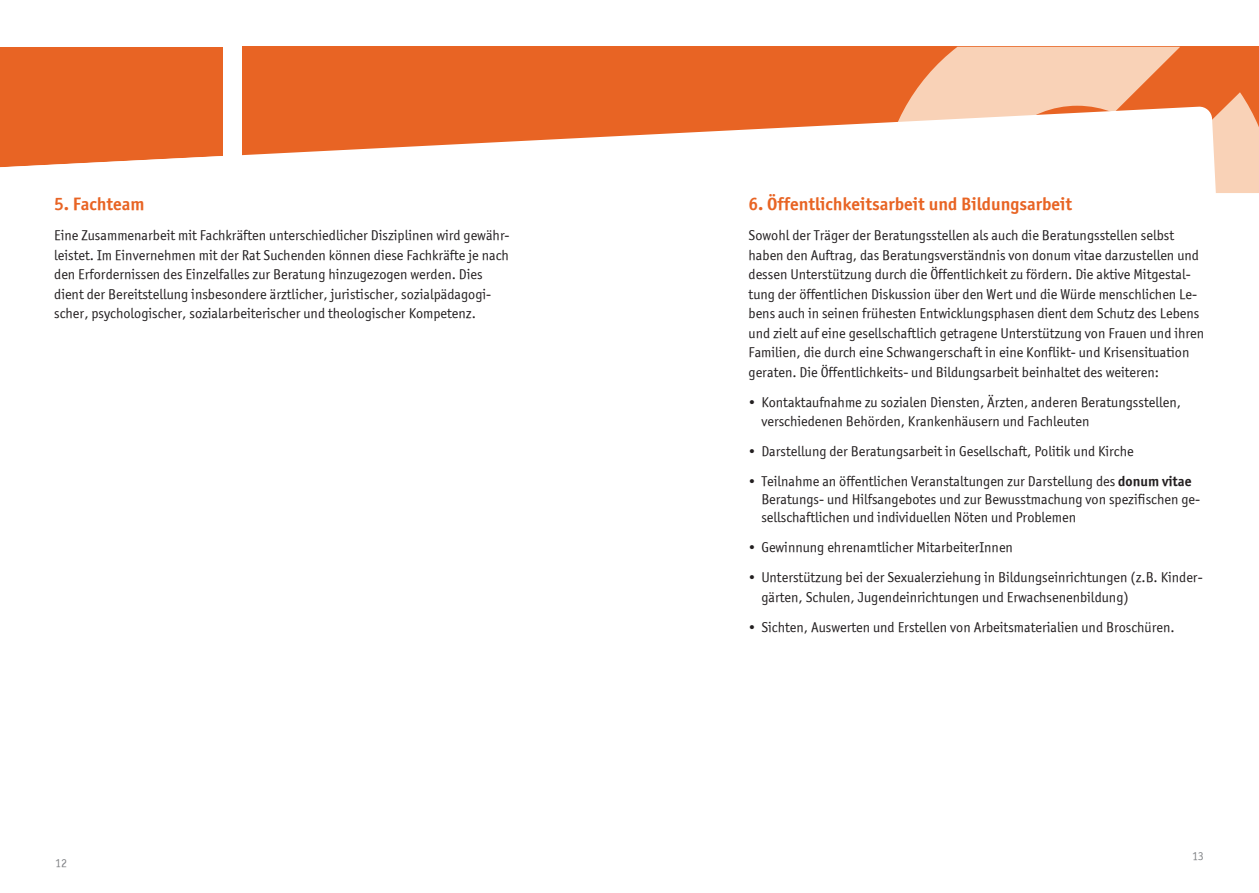
<style>
.page{position:relative;width:1259px;height:893px;background:#fff}
.page>*{position:absolute;margin:0;border:0;box-sizing:border-box;transform-origin:0 0}
.t1{font:18px "Officina Sans ITCTT Bold";color:#e86424}
.t2{font:14.25px/19.5px "Officina Sans ITCTT Book";color:#231f20}
.t3{font:12px "Officina Sans ITCTT Book";color:#828487}
.s1{font-family:"Officina Sans ITCTT Bold"}
</style>
<div class="page">
<div style="left:0;top:47px;width:223px;height:146px;background:#e86424"></div>
<div style="left:243px;top:47px;width:1016px;height:146px;background:#e86424"></div>
<svg style="left:906px;top:47px;width:353px;height:146px;fill:#f9d2b7"></svg>
<svg style="left:0;top:106px;width:1227px;height:87px;fill:#fff"></svg>
<p class="t1" style="left:54px;top:193px;width:92px">5. Fachteam</p>
<p class="t2" style="left:54px;top:225px;width:457px">Eine Zusammenarbeit mit Fachkräften unterschiedlicher Disziplinen wird gewähr&shy;leistet. Im Einvernehmen mit der Rat Suchenden können diese Fachkräfte je nach den Erfordernissen des Einzelfalles zur Beratung hinzugezogen werden. Dies dient der Bereitstellung insbesondere ärztlicher, juristischer, sozialpädagogi&shy;scher, psychologischer, sozialarbeiterischer und theologischer Kompetenz.</p>
<p class="t3" style="left:55px;top:855px;width:13px">12</p>
<p class="t1" style="left:748px;top:193px;width:325px">6. Öffentlichkeitsarbeit und Bildungsarbeit</p>
<p class="t2" style="left:748px;top:226px;width:457px">Sowohl der Träger der Beratungsstellen als auch die Beratungsstellen selbst haben den Auftrag, das Beratungsverständnis von donum vitae darzustellen und dessen Unterstützung durch die Öffentlichkeit zu fördern. Die aktive Mitgestal&shy;tung der öffentlichen Diskussion über den Wert und die Würde menschlichen Le&shy;bens auch in seinen frühesten Entwicklungsphasen dient dem Schutz des Lebens und zielt auf eine gesellschaftlich getragene Unterstützung von Frauen und ihren Familien, die durch eine Schwangerschaft in eine Konflikt- und Krisensituation geraten. Die Öffentlichkeits- und Bildungsarbeit beinhaltet des weiteren:</p>
<p class="t2" style="left:761px;top:392px;width:421px;text-indent:-13px">• Kontaktaufnahme zu sozialen Diensten, Ärzten, anderen Beratungsstellen, verschiedenen Behörden, Krankenhäusern und Fachleuten</p>
<p class="t2" style="left:748px;top:442px;width:387px">• Darstellung der Beratungsarbeit in Gesellschaft, Politik und Kirche</p>
<p class="t2" style="left:761px;top:472px;width:440px;line-height:18px;text-indent:-13px">• Teilnahme an öffentlichen Veranstaltungen zur Darstellung des <span class="s1">donum vitae<br></span>Beratungs- und Hilfsangebotes und zur Bewusstmachung von spezifischen ge&shy;sellschaftlichen und individuellen Nöten und Problemen</p>
<p class="t2" style="left:748px;top:538px;width:266px">• Gewinnung ehrenamtlicher MitarbeiterInnen</p>
<p class="t2" style="left:761px;top:567px;width:443px;text-indent:-13px">• Unterstützung bei der Sexualerziehung in Bildungseinrichtungen (z.B. Kinder&shy;gärten, Schulen, Jugendeinrichtungen und Erwachsenenbildung)</p>
<p class="t2" style="left:748px;top:617px;width:427px">• Sichten, Auswerten und Erstellen von Arbeitsmaterialien und Broschüren.</p>
<p class="t3" style="left:1192px;top:849px;width:13px">13</p>
</div>
